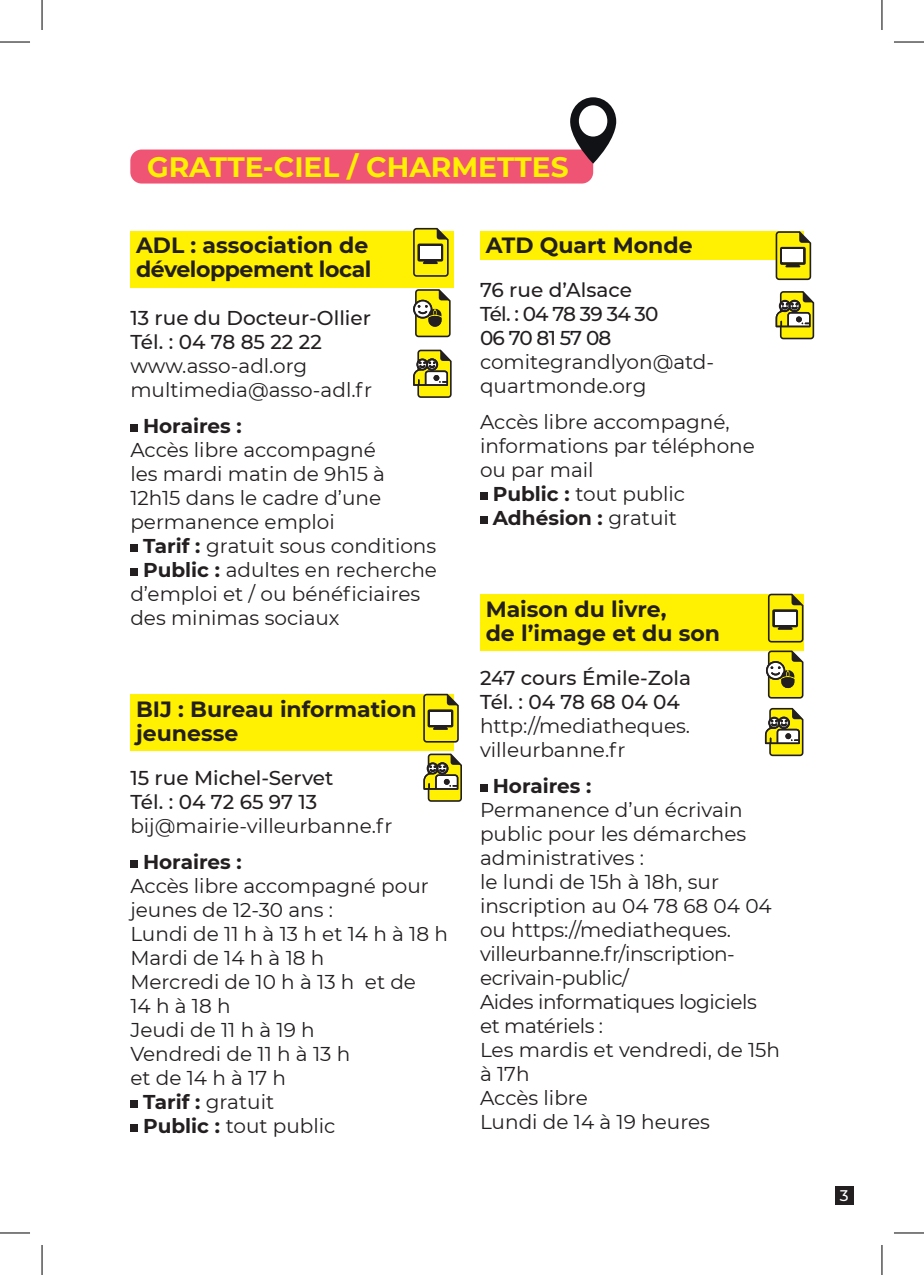
<style>
.page{position:relative;width:924px;height:1275px;background:#fff}
.page>*{position:absolute;margin:0;border:0;box-sizing:border-box;transform-origin:0 0}
.t1{font:700 28px "Montserrat";color:#fff101}
.t2{font:700 22px/24px "Montserrat";color:#231f20}
.t3{font:700 22px/24px "Montserrat";letter-spacing:-.02em;color:#231f20}
.t4{font:20px/24px "Montserrat";color:#231f20}
.t5{font:500 20px/24px "Montserrat";color:#231f20}
.t6{font:700 20px "Montserrat";color:#231f20}
.t7{font:500 20px/24px "Montserrat";letter-spacing:-.04em;color:#231f20}
.t8{font:500 15.4px "Montserrat";color:#fff}
.s1{font-weight:700}
.s2{font-weight:400}
</style>
<div class="page">
<div style="left:834px;top:1185px;width:19px;height:19px;background:#231f20"></div>
<div style="left:130px;top:149px;width:463px;height:34px;background:#f05474;border-radius:11px"></div>
<svg style="left:568px;top:97px;width:48px;height:67px"></svg>
<div style="left:130px;top:231px;width:323px;height:56px;background:#fff101"></div>
<div style="left:130px;top:694px;width:323px;height:56px;background:#fff101"></div>
<div style="left:480px;top:593px;width:323px;height:57px;background:#fff101"></div>
<div style="left:480px;top:231px;width:323px;height:29px;background:#fff101"></div>
<div style="left:130px;top:424px;width:7px;height:7px;background:#231f20"></div>
<div style="left:130px;top:544px;width:7px;height:7px;background:#231f20"></div>
<div style="left:130px;top:568px;width:7px;height:7px;background:#231f20"></div>
<div style="left:130px;top:860px;width:7px;height:7px;background:#231f20"></div>
<div style="left:130px;top:1100px;width:7px;height:7px;background:#231f20"></div>
<div style="left:130px;top:1124px;width:7px;height:7px;background:#231f20"></div>
<div style="left:480px;top:492px;width:7px;height:7px;background:#231f20"></div>
<div style="left:480px;top:516px;width:7px;height:7px;background:#231f20"></div>
<div style="left:480px;top:784px;width:7px;height:7px;background:#231f20"></div>
<svg style="left:413px;top:227px;width:36px;height:50px"></svg>
<div style="left:420px;top:246px;width:20px;height:13px;background:#fff"></div>
<svg style="left:413px;top:349px;width:39px;height:49px"></svg>
<svg style="left:413px;top:289px;width:38px;height:49px;background:#bab23a"></svg>
<svg style="left:766px;top:593px;width:37px;height:50px"></svg>
<div style="left:774px;top:612px;width:21px;height:12px;background:#fff"></div>
<svg style="left:764px;top:707px;width:39px;height:50px"></svg>
<svg style="left:765px;top:650px;width:38px;height:49px"></svg>
<svg style="left:423px;top:693px;width:36px;height:50px"></svg>
<div style="left:430px;top:712px;width:20px;height:13px;background:#fff"></div>
<svg style="left:423px;top:753px;width:39px;height:49px"></svg>
<svg style="left:775px;top:231px;width:36px;height:50px"></svg>
<div style="left:782px;top:249px;width:20px;height:13px;background:#fff"></div>
<svg style="left:775px;top:291px;width:39px;height:49px"></svg>
<hr style="left:0;top:42px;width:30px;height:1px;background:#000">
<hr style="left:893px;top:42px;width:30px;height:1px;background:#000">
<hr style="left:0;top:1232px;width:30px;height:1px;background:#000">
<hr style="left:893px;top:1232px;width:30px;height:1px;background:#000">
<hr style="left:42px;top:0;width:1px;height:30px;background:#000">
<hr style="left:42px;top:1245px;width:1px;height:30px;background:#000">
<hr style="left:881px;top:0;width:1px;height:30px;background:#000">
<hr style="left:881px;top:1245px;width:1px;height:30px;background:#000">
<h1 class="t1" style="left:147px;top:147px;width:423px">GRATTE-CIEL / CHARMETTES</h1>
<p class="t3" style="left:136px;top:232px;width:237px">ADL : association de développement local</p>
<p class="t5" style="left:130px;top:305px;width:242px">13 rue du Docteur-Ollier<br>Tél. : 04 78 85 22 22</p>
<p class="t4" style="left:130px;top:353px;width:243px">www.asso-adl.org multimedia@asso-adl.fr</p>
<p class="t6" style="left:143px;top:411px;width:100px">Horaires :</p>
<p class="t4" style="left:130px;top:437px;width:256px">Accès libre accompagné les mardi matin de 9h15 à<br>12h15 dans le cadre d’une permanence emploi</p>
<p class="t4" style="left:143px;top:533px;width:294px"><span class="s1">Tarif :</span> gratuit sous conditions</p>
<p class="t4" style="left:143px;top:557px;width:295px"><span class="s1">Public :</span> adultes en recherche</p>
<p class="t4" style="left:130px;top:581px;width:291px">d’emploi et / ou bénéficiaires</p>
<p class="t4" style="left:130px;top:605px;width:211px">des minimas sociaux</p>
<p class="t2" style="left:136px;top:696px;width:282px">BIJ : Bureau information jeunesse</p>
<p class="t5" style="left:130px;top:765px;width:204px">15 rue Michel-Servet<br>Tél. : 04 72 65 97 13</p>
<p class="t4" style="left:130px;top:813px;width:263px">bij@mairie-villeurbanne.fr</p>
<p class="t6" style="left:143px;top:847px;width:100px">Horaires :</p>
<p class="t4" style="left:130px;top:873px;width:300px">Accès libre accompagné pour</p>
<p class="t4" style="left:130px;top:897px;width:204px">jeunes de 12-30 ans :</p>
<p class="t4" style="left:130px;top:921px;width:319px">Lundi de 11 h à 13 h et 14 h à 18 h</p>
<p class="t4" style="left:130px;top:945px;width:195px">Mardi de 14 h à 18 h</p>
<p class="t4" style="left:130px;top:969px;width:287px">Mercredi de 10 h à 13 h et de</p>
<p class="t4" style="left:130px;top:993px;width:102px">14 h à 18 h</p>
<p class="t4" style="left:130px;top:1017px;width:186px">Jeudi de 11 h à 19 h</p>
<p class="t4" style="left:130px;top:1041px;width:221px">Vendredi de 11 h à 13 h</p>
<p class="t4" style="left:130px;top:1065px;width:157px">et de 14 h à 17 h</p>
<p class="t4" style="left:143px;top:1089px;width:133px"><span class="s1">Tarif :</span> gratuit</p>
<p class="t4" style="left:143px;top:1113px;width:194px"><span class="s1">Public :</span> tout public</p>
<p class="t2" style="left:485px;top:232px;width:208px">ATD Quart Monde</p>
<p class="t7" style="left:480px;top:277px;width:180px">76 rue d’Alsace<br>Tél. : 04 78 39 34 30<br>06 70 81 57 08</p>
<p class="t4" style="left:480px;top:349px;width:235px">comitegrandlyon@atd&shy;quartmonde.org</p>
<p class="t4" style="left:480px;top:409px;width:251px">Accès libre accompagné,</p>
<p class="t4" style="left:480px;top:433px;width:276px">informations par téléphone</p>
<p class="t4" style="left:480px;top:457px;width:115px">ou par mail</p>
<p class="t4" style="left:492px;top:481px;width:194px"><span class="s1">Public :</span> tout public</p>
<p class="t6" style="left:492px;top:503px;width:186px">Adhésion : <span class="s2">gratuit</span></p>
<p class="t2" style="left:485px;top:596px;width:236px">Maison du livre,<br>de l’image et du son</p>
<p class="t5" style="left:480px;top:665px;width:212px">247 cours Émile-Zola<br>Tél. : 04 78 68 04 04</p>
<p class="t4" style="left:480px;top:713px;width:211px">http://mediatheques. villeurbanne.fr</p>
<p class="t6" style="left:492px;top:771px;width:100px">Horaires :</p>
<p class="t4" style="left:480px;top:797px;width:301px">Permanence d’un écrivain public pour les démarches administratives :<br>le lundi de 15h à 18h, sur inscription au 04 78 68 04 04 ou https://mediatheques. villeurbanne.fr/inscription&shy;ecrivain-public/<br>Aides informatiques logiciels et matériels :<br>Les mardis et vendredi, de 15h à 17h<br>Accès libre<br>Lundi de 14 à 19 heures</p>
<p class="t8" style="left:839px;top:1184px;width:10px">3</p>
</div>
